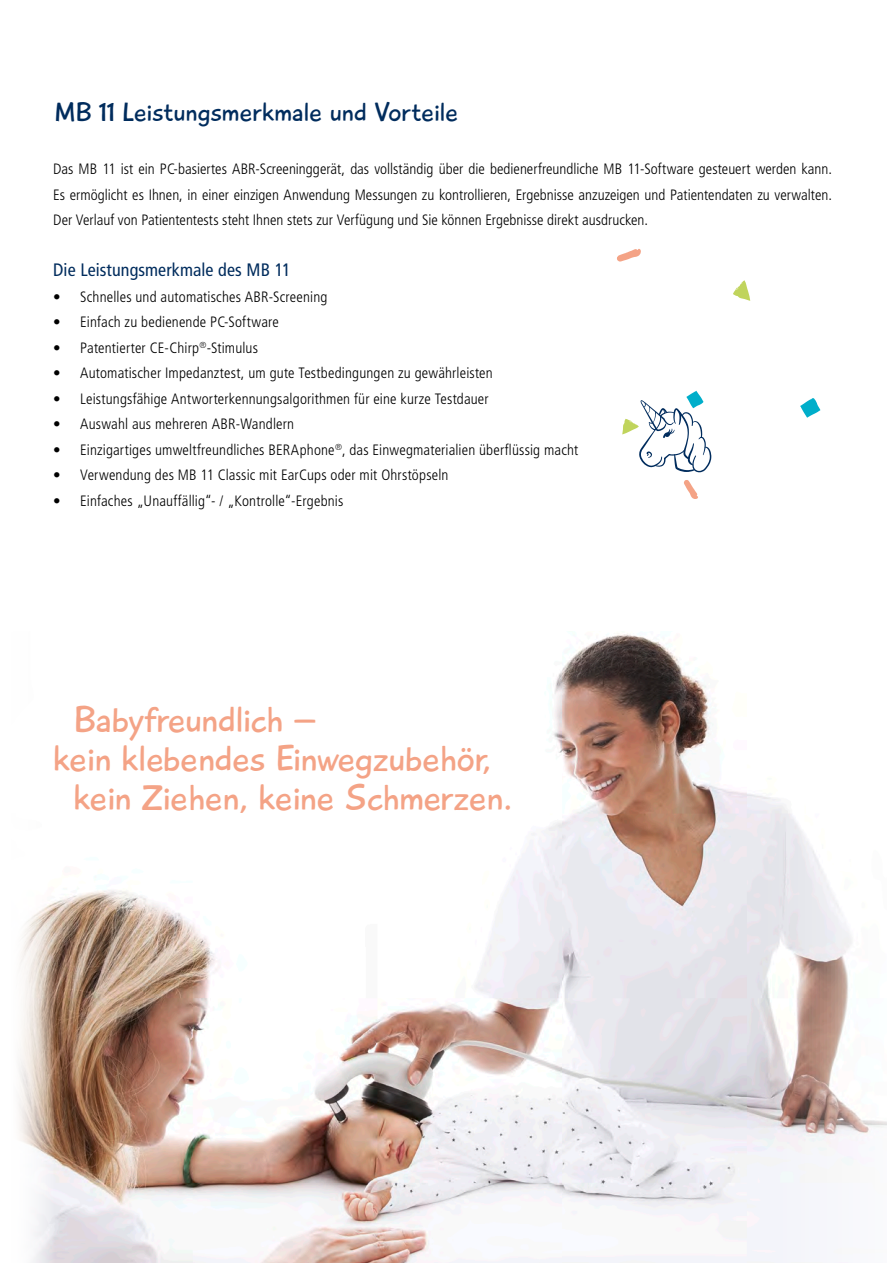
<style>
.page{position:relative;width:887px;height:1263px;background:#fff}
.page>*{position:absolute;margin:0;border:0;box-sizing:border-box;transform-origin:0 0}
.t1{font:37.5px "Playtime With Hot Toddies";color:#f4a386}
.t2{font:27px "Playtime With Hot Toddies";color:#002c5d}
.t3{font:condensed 18px "Frutiger LT";letter-spacing:.005em;color:#002c5d}
.t4{font:300 condensed 15px/25.5px "Frutiger LT";letter-spacing:.01em;color:#000;text-align:justify}
</style>
<div class="page">
<img style="left:19px;top:633px;width:868px;height:630px">
<svg style="left:622px;top:391px;width:89px;height:81px"></svg>
<svg style="left:684px;top:480px;width:14px;height:19px"></svg>
<svg style="left:800px;top:398px;width:20px;height:20px"></svg>
<svg style="left:733px;top:280px;width:17px;height:21px"></svg>
<svg style="left:617px;top:249px;width:24px;height:13px"></svg>
<h2 class="t2" style="left:54px;top:95px;width:406px">MB 11 Leistungsmerkmale und Vorteile</h2>
<p class="t4" style="left:53px;top:157px;width:780px">Das MB 11 ist ein PC-basiertes ABR-Screeninggerät, das vollständig über die bedienerfreundliche MB 11-Software gesteuert werden kann.<br>Es ermöglicht es Ihnen, in einer einzigen Anwendung Messungen zu kontrollieren, Ergebnisse anzuzeigen und Patientendaten zu verwalten.<br>Der Verlauf von Patiententests steht Ihnen stets zur Verfügung und Sie können Ergebnisse direkt ausdrucken.</p>
<p class="t3" style="left:53px;top:260px;width:239px">Die Leistungsmerkmale des MB 11</p>
<p class="t4" style="left:53px;top:284px;width:276px">• Schnelles und automatisches ABR-Screening</p>
<p class="t4" style="left:53px;top:310px;width:227px">• Einfach zu bedienende PC-Software</p>
<p class="t4" style="left:53px;top:335px;width:206px">• Patentierter CE-Chirp<sup>®</sup>-Stimulus</p>
<p class="t4" style="left:53px;top:361px;width:441px">• Automatischer Impedanztest, um gute Testbedingungen zu gewährleisten</p>
<p class="t4" style="left:53px;top:386px;width:437px">• Leistungsfähige Antworterkennungsalgorithmen für eine kurze Testdauer</p>
<p class="t4" style="left:53px;top:412px;width:242px">• Auswahl aus mehreren ABR-Wandlern</p>
<p class="t4" style="left:53px;top:437px;width:526px">• Einzigartiges umweltfreundliches BERAphone<sup>®</sup>, das Einwegmaterialien überflüssig macht</p>
<p class="t4" style="left:53px;top:463px;width:397px">• Verwendung des MB 11 Classic mit EarCups oder mit Ohrstöpseln</p>
<p class="t4" style="left:53px;top:488px;width:291px">• Einfaches „Unauffällig“- / „Kontrolle“-Ergebnis</p>
<h1 class="t1" style="left:73px;top:696px;width:245px">Babyfreundlich –</h1>
<h1 class="t1" style="left:53px;top:735px;width:440px">kein klebendes Einwegzubehör,</h1>
<h1 class="t1" style="left:73px;top:774px;width:441px">kein Ziehen, keine Schmerzen.</h1>
</div>
